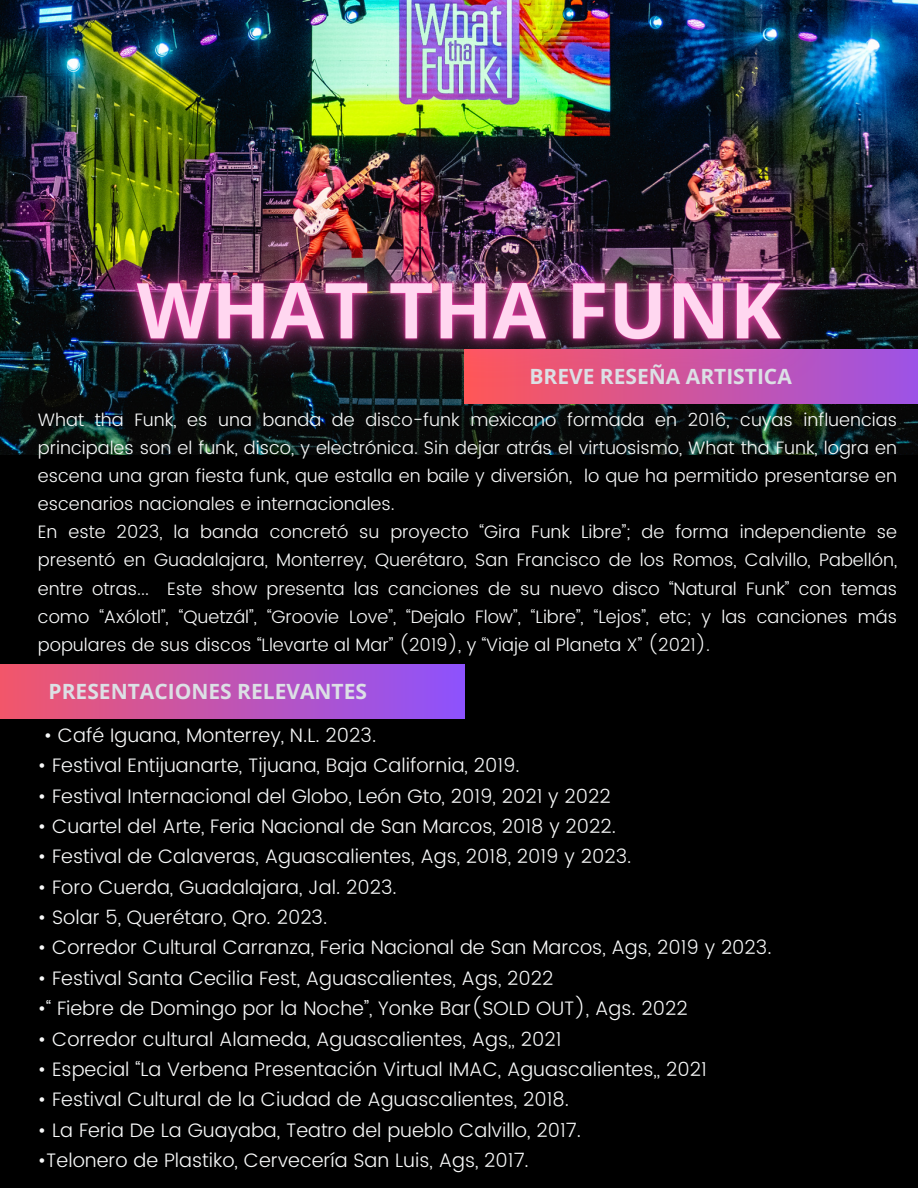
<style>
.page{position:relative;width:918px;height:1188px;background:#000}
.page>*{position:absolute;margin:0;border:0;box-sizing:border-box;transform-origin:0 0}
.t1{font:700 21px "Open Sans";color:#dce0e5}
.t2{font:300 19.5px "Poppins";color:#f8f9f9}
.t3{font:300 18px/28.2px "Poppins";color:#f8f9f9;text-align:justify}
</style>
<div class="page">
<img style="left:0;top:0;width:918px;height:455px">
<div style="left:465px;top:349px;width:453px;height:55px;background:#a153e0"></div>
<img style="left:43px;top:164px;width:833px;height:291px">
<div style="left:0;top:665px;width:465px;height:54px;background:linear-gradient(to right,#f2566a,#8d52fe)"></div>
<h2 class="t1" style="left:529px;top:361px;width:264px">BREVE RESEÑA ARTISTICA</h2>
<p class="t3" style="left:38px;top:406px;width:861px">What tha Funk, es una banda de disco-funk mexicano formada en 2016, cuyas influencias principales son el funk, disco, y electrónica. Sin dejar atrás el virtuosismo, What tha Funk, logra en escena una gran fiesta funk, que estalla en baile y diversión, lo que ha permitido presentarse en escenarios nacionales e internacionales.</p>
<p class="t3" style="left:38px;top:518px;width:861px">En este 2023, la banda concretó su proyecto “Gira Funk Libre”; de forma independiente se presentó en Guadalajara, Monterrey, Querétaro, San Francisco de los Romos, Calvillo, Pabellón, entre otras... Este show presenta las canciones de su nuevo disco “Natural Funk” con temas como “Axólotl”, “Quetzál”, “Groovie Love”, “Dejalo Flow”, “Libre”, “Lejos”, etc; y las canciones más populares de sus discos “Llevarte al Mar” (2019), y “Viaje al Planeta X” (2021).</p>
<h2 class="t1" style="left:49px;top:676px;width:320px">PRESENTACIONES RELEVANTES</h2>
<h3 class="t2" style="left:44px;top:724px;width:334px">• Café Iguana, Monterrey, N.L. 2023.</h3>
<h3 class="t2" style="left:38px;top:754px;width:483px">• Festival Entijuanarte, Tijuana, Baja California, 2019.</h3>
<h3 class="t2" style="left:38px;top:784px;width:574px">• Festival Internacional del Globo, León Gto, 2019, 2021 y 2022</h3>
<h3 class="t2" style="left:38px;top:815px;width:580px">• Cuartel del Arte, Feria Nacional de San Marcos, 2018 y 2022.</h3>
<h3 class="t2" style="left:38px;top:845px;width:595px">• Festival de Calaveras, Aguascalientes, Ags, 2018, 2019 y 2023.</h3>
<h3 class="t2" style="left:38px;top:876px;width:360px">• Foro Cuerda, Guadalajara, Jal. 2023.</h3>
<h3 class="t2" style="left:38px;top:906px;width:291px">• Solar 5, Querétaro, Qro. 2023.</h3>
<h3 class="t2" style="left:38px;top:936px;width:735px">• Corredor Cultural Carranza, Feria Nacional de San Marcos, Ags, 2019 y 2023.</h3>
<h3 class="t2" style="left:38px;top:967px;width:517px">• Festival Santa Cecilia Fest, Aguascalientes, Ags, 2022</h3>
<h3 class="t2" style="left:38px;top:997px;width:651px">•“ Fiebre de Domingo por la Noche”, Yonke Bar(SOLD OUT), Ags. 2022</h3>
<h3 class="t2" style="left:38px;top:1027px;width:525px">• Corredor cultural Alameda, Aguascalientes, Ags,, 2021</h3>
<h3 class="t2" style="left:38px;top:1058px;width:670px">• Especial “La Verbena Presentación Virtual IMAC, Aguascalientes,, 2021</h3>
<h3 class="t2" style="left:38px;top:1088px;width:533px">• Festival Cultural de la Ciudad de Aguascalientes, 2018.</h3>
<h3 class="t2" style="left:38px;top:1119px;width:545px">• La Feria De La Guayaba, Teatro del pueblo Calvillo, 2017.</h3>
<h3 class="t2" style="left:38px;top:1149px;width:492px">•Telonero de Plastiko, Cervecería San Luis, Ags, 2017.</h3>
</div>
